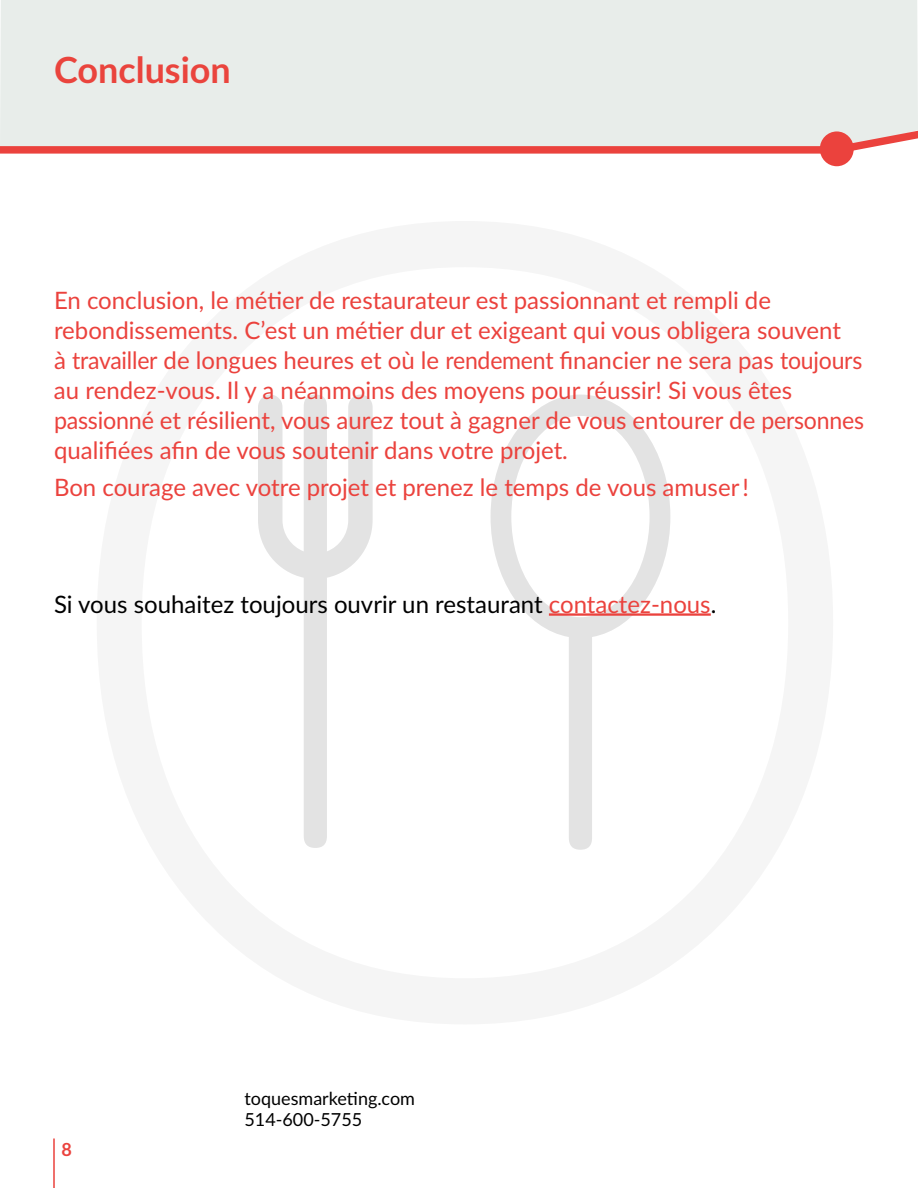
<style>
.page{position:relative;width:918px;height:1188px;background:#fff}
.page>*{position:absolute;margin:0;border:0;box-sizing:border-box;transform-origin:0 0}
.t1{font:700 36px "Lato";color:#ea443d}
.t2{font:24px/30px "Lato";color:#eb423d}
.t3{font:24px "Lato";color:#000}
.t4{font:18px/21.6px "Lato";color:#000}
.t5{font:700 18px "Lato";color:#eb423d}
.s1{color:#eb423d}
</style>
<div class="page">
<svg style="left:491px;top:395px;width:179px;height:455px"></svg>
<svg style="left:258px;top:395px;width:115px;height:453px"></svg>
<hr style="left:53px;top:1138px;width:2px;height:50px;background:#eb423d">
<div style="left:0;top:0;width:917px;height:146px;background:#e8edea"></div>
<hr style="left:549px;top:613px;width:162px;height:3px;background:#eb423d">
<div style="left:0;top:146px;width:838px;height:8px;background:#eb423d"></div>
<svg style="left:827px;top:24px;width:91px;height:130px;background:#e9e6e3"></svg>
<div style="left:820px;top:131px;width:34px;height:35px;background:#eb423d;border-radius:50%"></div>
<h1 class="t1" style="left:54px;top:43px;width:178px">Conclusion</h1>
<p class="t2" style="left:54px;top:284px;width:811px">En conclusion, le métier de restaurateur est passionnant et rempli de rebondissements. C’est un métier dur et exigeant qui vous obligera souvent<br>à travailler de longues heures et où le rendement financier ne sera pas toujours au rendez-vous. Il y a néanmoins des moyens pour réussir! Si vous êtes passionné et résilient, vous aurez tout à gagner de vous entourer de personnes qualifiées afin de vous soutenir dans votre projet.</p>
<p class="t2" style="left:54px;top:471px;width:696px">Bon courage avec votre projet et prenez le temps de vous amuser !</p>
<p class="t3" style="left:54px;top:587px;width:664px">Si vous souhaitez toujours ouvrir un restaurant <span class="s1">contactez-nous</span>.</p>
<p class="t5" style="left:62px;top:1136px;width:12px">8</p>
<p class="t4" style="left:244px;top:1087px;width:172px">toquesmarketing.com<br>514-600-5755</p>
</div>
